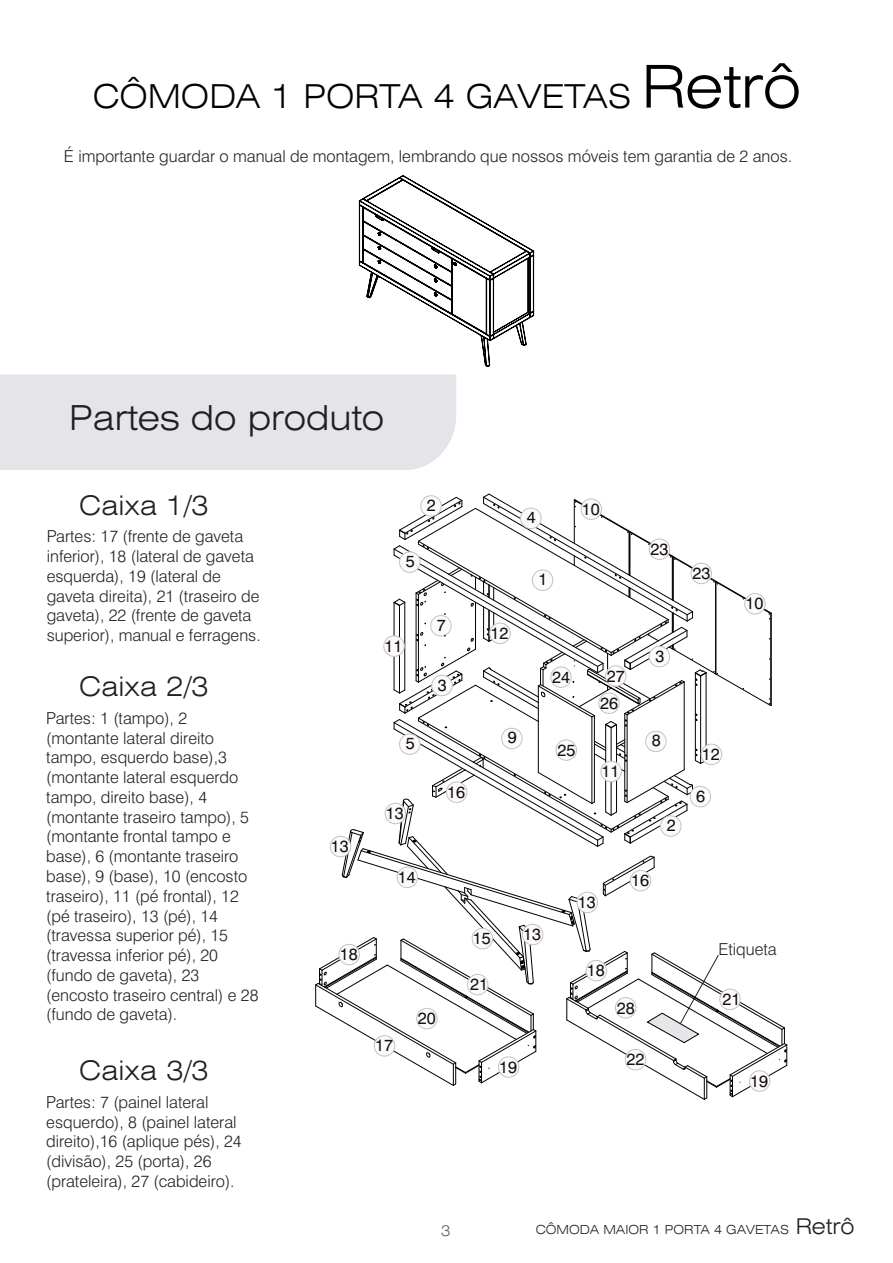
<style>
.page{position:relative;width:893px;height:1263px;background:#fff}
.page>*{position:absolute;margin:0;border:0;box-sizing:border-box;transform-origin:0 0}
.t1{font:300 expanded 34.5px "Swiss 721 BT";color:#231f20}
.t2{font:300 expanded 33px "Swiss 721 BT";color:#000}
.t3{font:300 expanded 27px "Swiss 721 BT";color:#231f20}
.t4{font:300 16.5px/19.8px "Swiss 721 BT";color:#231f20}
.t5{font:16.35px "Swiss 721 BT";color:#161111}
.t6{font:300 expanded 15px "Swiss 721 BT";color:#636466}
.t7{font:300 expanded 12.45px "Swiss 721 BT";color:#231f20}
.s1{font-size:58.95px}
.s2{font-size:21.75px}
</style>
<div class="page">
<svg style="left:0;top:175px;width:534px;height:295px"></svg>
<svg style="left:315px;top:493px;width:472px;height:607px"></svg>
<h2 class="t2" style="left:93px;top:82px;width:710px">CÔMODA 1 PORTA 4 GAVETAS <span class="s1">Retrô</span></h2>
<p class="t4" style="left:64px;top:147px;width:730px">É importante guardar o manual de montagem, lembrando que nossos móveis tem garantia de 2 anos.</p>
<h1 class="t1" style="left:69px;top:403px;width:316px">Partes do produto</h1>
<h3 class="t3" style="left:79px;top:494px;width:131px">Caixa 1/3</h3>
<p class="t4" style="left:47px;top:528px;width:216px">Partes: 17 (frente de gaveta inferior), 18 (lateral de gaveta esquerda), 19 (lateral de gaveta direita), 21 (traseiro de gaveta), 22 (frente de gaveta superior), manual e ferragens.</p>
<h3 class="t3" style="left:79px;top:676px;width:131px">Caixa 2/3</h3>
<p class="t4" style="left:46px;top:709px;width:214px">Partes: 1 (tampo), 2 (montante lateral direito tampo, esquerdo base),3 (montante lateral esquerdo tampo, direito base), 4 (montante traseiro tampo), 5 (montante frontal tampo e base), 6 (montante traseiro base), 9 (base), 10 (encosto traseiro), 11 (pé frontal), 12 (pé traseiro), 13 (pé), 14 (travessa superior pé), 15 (travessa inferior pé), 20 (fundo de gaveta), 23 (encosto traseiro central) e 28 (fundo de gaveta).</p>
<h3 class="t3" style="left:79px;top:1059px;width:131px">Caixa 3/3</h3>
<p class="t4" style="left:46px;top:1094px;width:197px">Partes: 7 (painel lateral esquerdo), 8 (painel lateral direito),16 (aplique pés), 24 (divisão), 25 (porta), 26 (prateleira), 27 (cabideiro).</p>
<p class="t5" style="left:331px;top:840px;width:20px">13</p>
<p class="t5" style="left:340px;top:948px;width:20px">18</p>
<p class="t5" style="left:427px;top:499px;width:11px">2</p>
<p class="t5" style="left:406px;top:555px;width:11px">5</p>
<p class="t5" style="left:385px;top:639px;width:20px">11</p>
<p class="t5" style="left:406px;top:737px;width:11px">5</p>
<p class="t5" style="left:386px;top:807px;width:20px">13</p>
<p class="t5" style="left:437px;top:618px;width:11px">7</p>
<p class="t5" style="left:438px;top:678px;width:11px">3</p>
<p class="t5" style="left:447px;top:785px;width:20px">16</p>
<p class="t5" style="left:527px;top:511px;width:11px">4</p>
<p class="t5" style="left:582px;top:502px;width:20px">10</p>
<p class="t5" style="left:490px;top:626px;width:20px">12</p>
<p class="t5" style="left:508px;top:731px;width:11px">9</p>
<p class="t5" style="left:538px;top:573px;width:11px">1</p>
<p class="t5" style="left:552px;top:670px;width:20px">24</p>
<p class="t5" style="left:557px;top:743px;width:20px">25</p>
<p class="t5" style="left:607px;top:669px;width:20px">27</p>
<p class="t5" style="left:600px;top:696px;width:20px">26</p>
<p class="t5" style="left:602px;top:765px;width:20px">11</p>
<p class="t5" style="left:651px;top:542px;width:20px">23</p>
<p class="t5" style="left:655px;top:649px;width:11px">3</p>
<p class="t5" style="left:652px;top:734px;width:11px">8</p>
<p class="t5" style="left:667px;top:819px;width:11px">2</p>
<p class="t5" style="left:398px;top:870px;width:20px">14</p>
<p class="t5" style="left:375px;top:1039px;width:20px">17</p>
<p class="t5" style="left:418px;top:1012px;width:20px">20</p>
<p class="t5" style="left:473px;top:932px;width:20px">15</p>
<p class="t5" style="left:470px;top:978px;width:20px">21</p>
<p class="t5" style="left:523px;top:928px;width:20px">13</p>
<p class="t5" style="left:499px;top:1060px;width:20px">19</p>
<p class="t5" style="left:578px;top:895px;width:20px">13</p>
<p class="t5" style="left:631px;top:874px;width:20px">16</p>
<p class="t5" style="left:587px;top:964px;width:20px">18</p>
<p class="t5" style="left:617px;top:1001px;width:20px">28</p>
<p class="t5" style="left:627px;top:1053px;width:20px">22</p>
<p class="t5" style="left:692px;top:567px;width:20px">23</p>
<p class="t5" style="left:745px;top:597px;width:20px">10</p>
<p class="t5" style="left:702px;top:747px;width:20px">12</p>
<p class="t5" style="left:696px;top:789px;width:11px">6</p>
<p class="t4" style="left:718px;top:941px;width:60px">Etiqueta</p>
<p class="t5" style="left:722px;top:993px;width:20px">21</p>
<p class="t5" style="left:750px;top:1074px;width:20px">19</p>
<p class="t6" style="left:441px;top:1224px;width:11px">3</p>
<p class="t7" style="left:536px;top:1224px;width:320px">CÔMODA MAIOR 1 PORTA 4 GAVETAS <span class="s2">Retrô</span></p>
</div>
